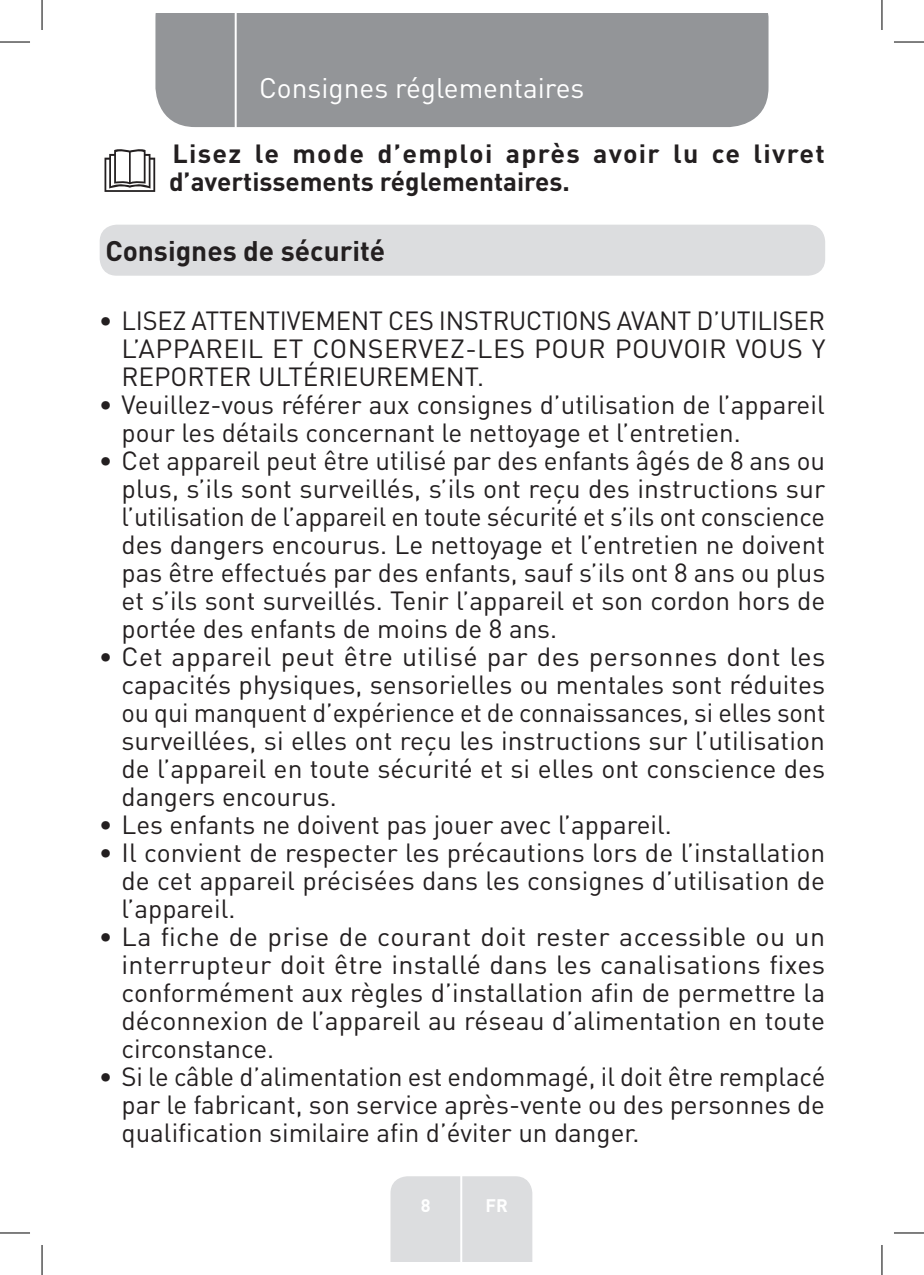
<style>
.page{position:relative;width:924px;height:1275px;background:#fff}
.page>*{position:absolute;margin:0;border:0;box-sizing:border-box;transform-origin:0 0}
.t1{font:28px "DIN Pro";color:#fff}
.Headline-01{font:700 28px "DIN Pro";color:#231f20}
.t2{font:26px/28px "DIN Pro";color:#231f20;text-align:justify}
.Large_Text__3_2_mm{font:700 26px/28px "DIN Pro";letter-spacing:.02em;color:#231f20}
.t3{font:700 18px "DIN Pro";color:#fff}
</style>
<div class="page">
<div style="left:155px;top:14px;width:613px;height:113px;background:#939598"></div>
<div style="left:390px;top:1176px;width:142px;height:85px;background:#dcdddf"></div>
<hr style="left:460px;top:1153px;width:2px;height:108px;background:#fff">
<hr style="left:234px;top:14px;width:2px;height:116px;background:#fff">
<div style="left:100px;top:225px;width:724px;height:51px;background:#dcdddf;border-radius:17px"></div>
<svg style="left:104px;top:149px;width:51px;height:43px"></svg>
<hr style="left:0;top:42px;width:30px;height:1px;background:#000">
<hr style="left:893px;top:42px;width:30px;height:1px;background:#000">
<hr style="left:0;top:1232px;width:30px;height:1px;background:#000">
<hr style="left:893px;top:1232px;width:30px;height:1px;background:#000">
<hr style="left:42px;top:0;width:1px;height:30px;background:#000">
<hr style="left:42px;top:1245px;width:1px;height:30px;background:#000">
<hr style="left:881px;top:0;width:1px;height:30px;background:#000">
<hr style="left:881px;top:1245px;width:1px;height:30px;background:#000">
<p class="t1" style="left:259px;top:69px;width:326px">Consignes réglementaires</p>
<p class="Large_Text__3_2_mm" style="left:169px;top:136px;width:657px">Lisez le mode d’emploi après avoir lu ce livret d’avertissements réglementaires.</p>
<p class="Headline-01" style="left:105px;top:227px;width:281px">Consignes de sécurité</p>
<p class="t2" style="left:121px;top:305px;width:705px;text-indent:-23px">• LISEZ ATTENTIVEMENT CES INSTRUCTIONS AVANT D’UTILISER L’APPAREIL ET CONSERVEZ-LES POUR POUVOIR VOUS Y REPORTER ULTÉRIEUREMENT.</p>
<p class="t2" style="left:121px;top:389px;width:704px;text-indent:-23px">• Veuillez-vous référer aux consignes d’utilisation de l’appareil pour les détails concernant le nettoyage et l’entretien.</p>
<p class="t2" style="left:121px;top:445px;width:705px;text-indent:-23px">• Cet appareil peut être utilisé par des enfants âgés de 8 ans ou plus, s’ils sont surveillés, s’ils ont reçu des instructions sur l’utilisation de l’appareil en toute sécurité et s’ils ont conscience des dangers encourus. Le nettoyage et l’entretien ne doivent pas être effectués par des enfants, sauf s’ils ont 8 ans ou plus et s’ils sont surveillés. Tenir l’appareil et son cordon hors de portée des enfants de moins de 8 ans.</p>
<p class="t2" style="left:121px;top:641px;width:705px;text-indent:-23px">• Cet appareil peut être utilisé par des personnes dont les capacités physiques, sensorielles ou mentales sont réduites ou qui manquent d’expérience et de connaissances, si elles sont surveillées, si elles ont reçu les instructions sur l’utilisation de l’appareil en toute sécurité et si elles ont conscience des dangers encourus.</p>
<p class="t2" style="left:99px;top:809px;width:574px">• Les enfants ne doivent pas jouer avec l’appareil.</p>
<p class="t2" style="left:121px;top:837px;width:705px;text-indent:-23px">• Il convient de respecter les précautions lors de l’installation de cet appareil précisées dans les consignes d’utilisation de l’appareil.</p>
<p class="t2" style="left:121px;top:921px;width:705px;text-indent:-23px">• La fiche de prise de courant doit rester accessible ou un interrupteur doit être installé dans les canalisations fixes conformément aux règles d’installation afin de permettre la déconnexion de l’appareil au réseau d’alimentation en toute circonstance.</p>
<p class="t2" style="left:121px;top:1061px;width:705px;text-indent:-23px">• Si le câble d’alimentation est endommagé, il doit être remplacé par le fabricant, son service après-vente ou des personnes de qualification similaire afin d’éviter un danger.</p>
<p class="t3" style="left:420px;top:1190px;width:11px">8</p>
<p class="t3" style="left:485px;top:1190px;width:24px">FR</p>
</div>
